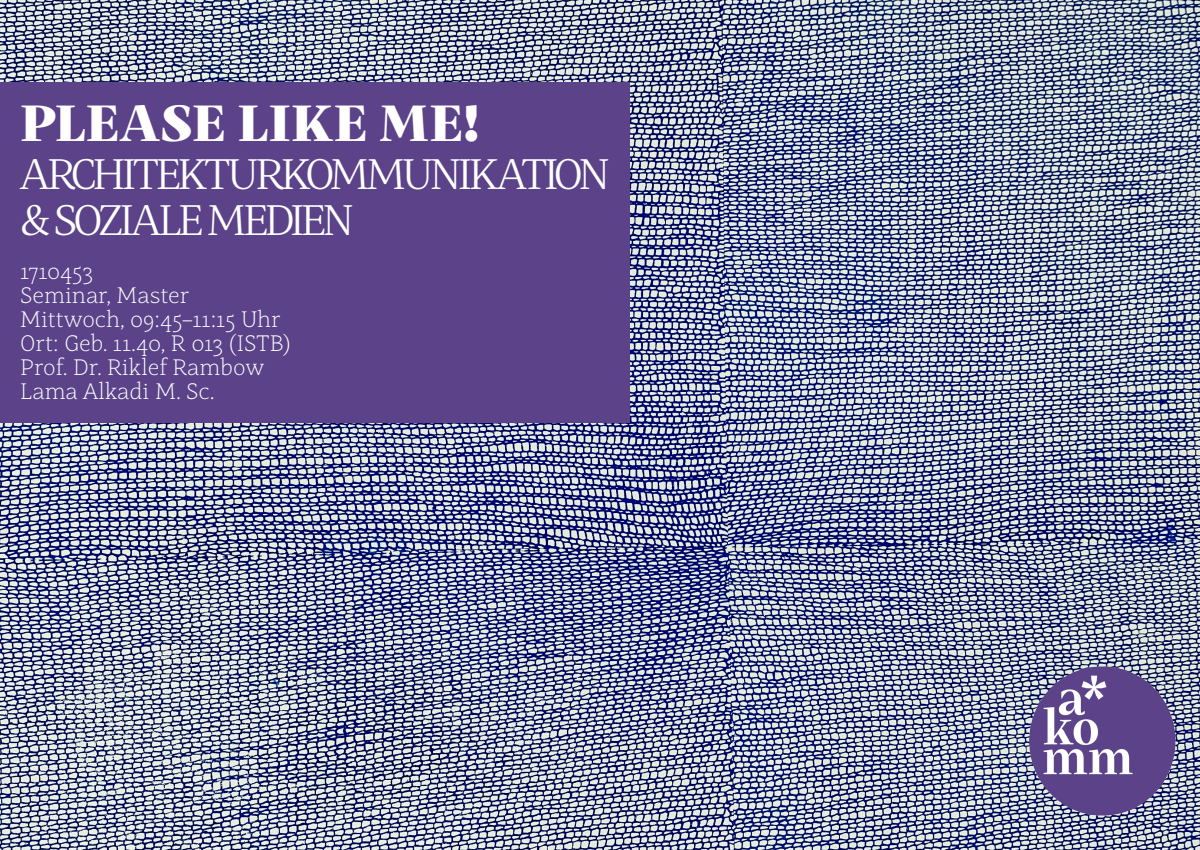
<style>
.page{position:relative;width:1200px;height:850px;background:#fff}
.page>*{position:absolute;margin:0;border:0;box-sizing:border-box;transform-origin:0 0}
.Paragrafo_base{font:900 50px "Mastro Sub Head";color:#fff}
.Paragrafo_base-2{font:42px "Mastro Text";letter-spacing:-.09em;color:#fff}
.t1{font:22px "Mastro";color:#fcffff}
.t2{font:22px "Mastro";color:#fff}
</style>
<div class="page">
<img style="left:0;top:0;width:1200px;height:850px">
<div style="left:0;top:82px;width:630px;height:341px;background:#5b4289"></div>
<img style="left:1029px;top:666px;width:147px;height:149px">
<p class="Paragrafo_base" style="left:20px;top:82px;width:461px">PLEASE LIKE ME!</p>
<p class="Paragrafo_base-2" style="left:20px;top:144px;width:591px">ARCHITEKTURKOMMUNIKATION</p>
<p class="Paragrafo_base-2" style="left:20px;top:190px;width:335px">&amp; SOZIALE MEDIEN</p>
<p class="t2" style="left:20px;top:256px;width:75px">1710453</p>
<p class="t1" style="left:20px;top:280px;width:171px">Seminar, Master</p>
<p class="t1" style="left:20px;top:304px;width:262px">Mittwoch, 09:45–11:15 Uhr</p>
<p class="t1" style="left:20px;top:328px;width:272px">Ort: Geb. 11.40, R 013 (ISTB)</p>
<p class="t1" style="left:20px;top:352px;width:246px">Prof. Dr. Riklef Rambow</p>
<p class="t2" style="left:20px;top:376px;width:196px">Lama Alkadi M. Sc.</p>
</div>
